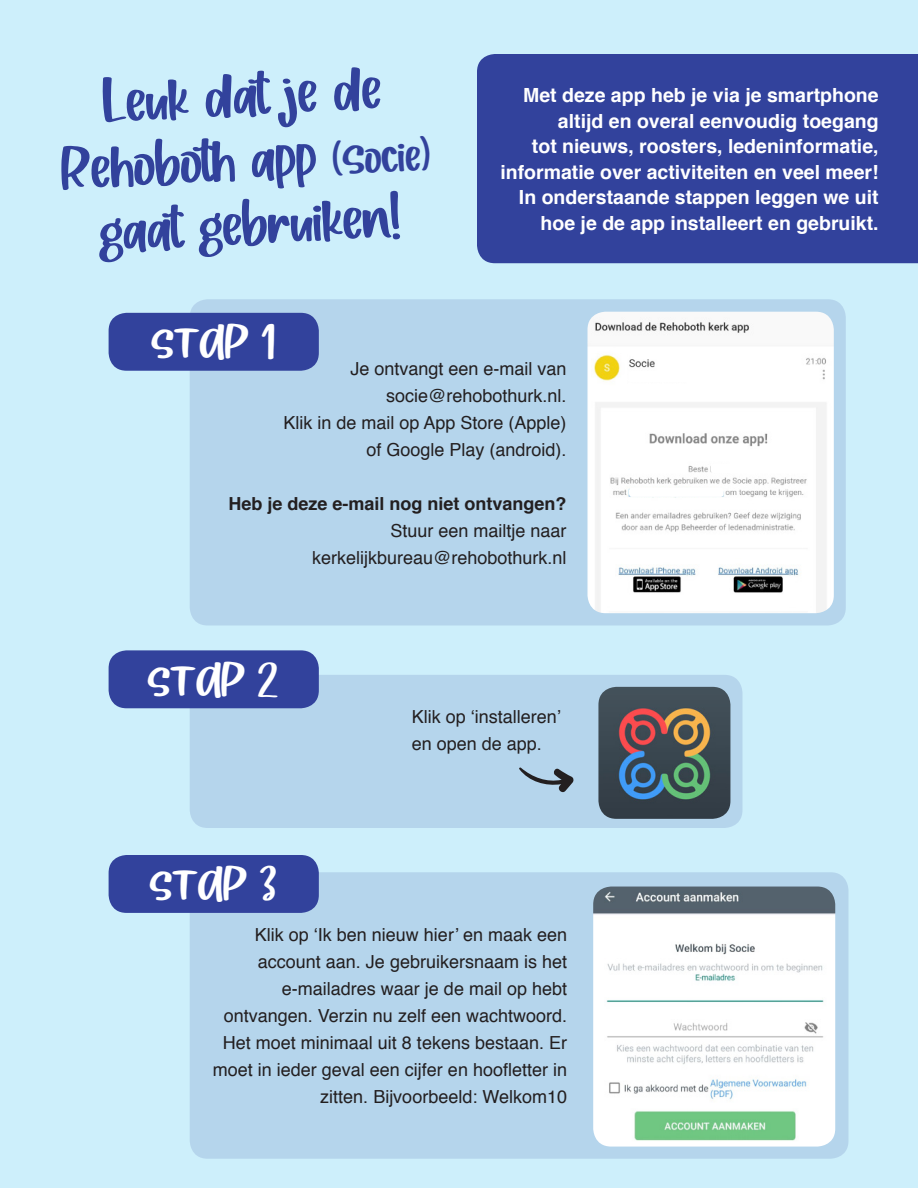
<style>
.page{position:relative;width:918px;height:1188px;background:#cdeffb}
.page>*{position:absolute;margin:0;border:0;box-sizing:border-box;transform-origin:0 0}
.t1{font:53.85px "Wild Hazelnut";color:#32429c}
.t2{font:42.75px "Wild Hazelnut";color:#fff}
.t3{font:700 19.5px/25.5px "Helvetica";color:#fff;text-align:right}
.t4{font:18px/27px "Helvetica";color:#231f20;text-align:right}
.t5{font:700 18px "Helvetica";color:#231f20}
.s1{font-size:42px}
</style>
<div class="page">
<div style="left:190px;top:299px;width:656px;height:327px;background:#b5d5ec;border-radius:18px"></div>
<div style="left:477px;top:54px;width:441px;height:209px;background:#32429c"></div>
<div style="left:190px;top:675px;width:553px;height:153px;background:#b5d5ec;border-radius:18px"></div>
<img style="left:598px;top:687px;width:132px;height:132px">
<div style="left:190px;top:872px;width:659px;height:287px;background:#b5d5ec;border-radius:18px"></div>
<img style="left:593px;top:887px;width:242px;height:260px">
<div style="left:109px;top:313px;width:210px;height:58px;background:#32429c;border-radius:18px"></div>
<div style="left:109px;top:650px;width:210px;height:58px;background:#32429c;border-radius:18px"></div>
<div style="left:109px;top:855px;width:210px;height:58px;background:#32429c;border-radius:18px"></div>
<svg style="left:519px;top:767px;width:55px;height:26px"></svg>
<img style="left:588px;top:312px;width:246px;height:301px">
<div style="left:629px;top:488px;width:95px;height:9px;background:#fff;border-radius:3px"></div>
<div style="left:711px;top:464px;width:94px;height:9px;background:#fff;border-radius:3px"></div>
<div style="left:628px;top:371px;width:68px;height:11px;background:#fff;border-radius:3px"></div>
<p class="t1" style="left:101px;top:68px;width:280px;rotate:-3deg">Leuk dat je de</p>
<p class="t1" style="left:59px;top:134px;width:371px;rotate:-3deg">Rehoboth app <span class="s1">(Socie)</span></p>
<p class="t1" style="left:96px;top:197px;width:304px;rotate:-3deg">gaat gebruiken!</p>
<p class="t3" style="left:500px;top:83px;width:380px">Met deze app heb je via je smartphone altijd en overal eenvoudig toegang<br>tot nieuws, roosters, ledeninformatie, informatie over activiteiten en veel meer!<br>In onderstaande stappen leggen we uit hoe je de app installeert en gebruikt.</p>
<p class="t2" style="left:151px;top:315px;width:125px">STAP 1</p>
<p class="t4" style="left:350px;top:356px;width:218px">Je ontvangt een e-mail van</p>
<p class="t4" style="left:386px;top:383px;width:182px">socie@rehobothurk.nl.</p>
<p class="t4" style="left:283px;top:410px;width:285px">Klik in de mail op App Store (Apple)</p>
<p class="t4" style="left:366px;top:437px;width:202px">of Google Play (android).</p>
<p class="t5" style="left:229px;top:489px;width:340px">Heb je deze e-mail nog niet ontvangen?</p>
<p class="t4" style="left:390px;top:518px;width:178px">Stuur een mailtje naar</p>
<p class="t4" style="left:312px;top:545px;width:256px">kerkelijkbureau@rehobothurk.nl</p>
<p class="t2" style="left:148px;top:652px;width:132px">STAP 2</p>
<p class="t2" style="left:149px;top:857px;width:128px">STAP 3</p>
<p class="t4" style="left:412px;top:704px;width:151px">Klik op ‘installeren’</p>
<p class="t4" style="left:412px;top:731px;width:132px">en open de app.</p>
<p class="t4" style="left:213px;top:921px;width:356px">Klik op ‘Ik ben nieuw hier’ en maak een account aan. Je gebruikersnaam is het e-mailadres waar je de mail op hebt ontvangen. Verzin nu zelf een wachtwoord.<br>Het moet minimaal uit 8 tekens bestaan. Er moet in ieder geval een cijfer en hoofletter in zitten. Bijvoorbeeld: Welkom10</p>
</div>
